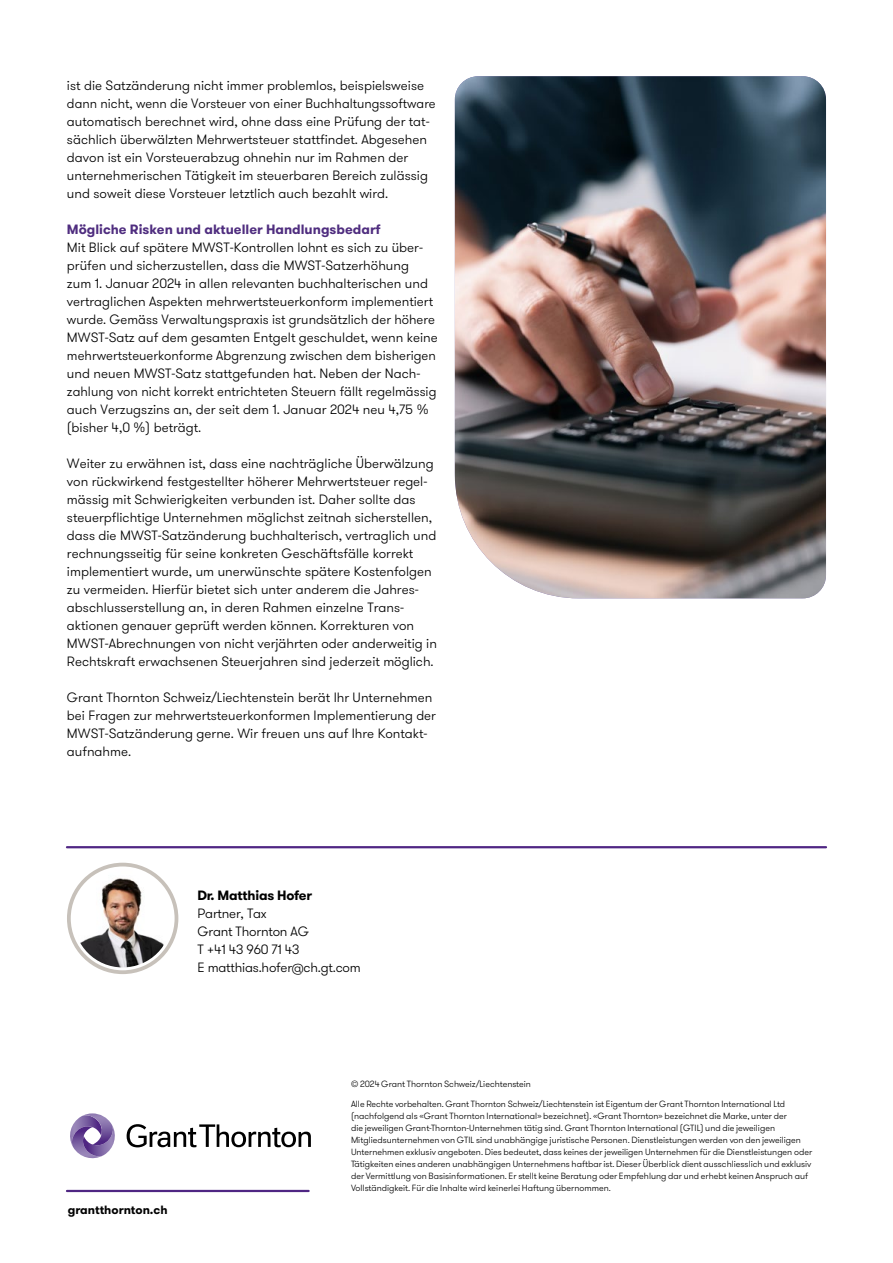
<style>
.page{position:relative;width:893px;height:1263px;background:#fff}
.page>*{position:absolute;margin:0;border:0;box-sizing:border-box;transform-origin:0 0}
.t1{font:300 13.5px/18px "GT Walsheim Pro";color:#000}
.t2{font:700 13.5px "GT Walsheim Pro";color:#4f2d7f}
.t3{font:700 13.5px "GT Walsheim Pro";letter-spacing:-.015em;color:#000}
.t4{font:700 12px "GT Walsheim Pro";color:#000}
.t5{font:300 9px/12px "GT Walsheim Pro";color:#000}
</style>
<div class="page">
<img style="left:455px;top:76px;width:371px;height:522px">
<hr style="left:67px;top:846px;width:759px;height:2px;background:#4f2683">
<svg style="left:69px;top:864px;width:107px;height:108px"></svg>
<div style="left:67px;top:863px;width:111px;height:111px;border:4px solid #c7c1ba;border-radius:50%"></div>
<img style="left:74px;top:869px;width:98px;height:98px;border-radius:49px">
<hr style="left:67px;top:1190px;width:242px;height:2px;background:#4f2683">
<svg style="left:127px;top:1124px;width:184px;height:23px"></svg>
<svg style="left:70px;top:1113px;width:45px;height:46px"></svg>
<p class="t1" style="left:67px;top:77px;width:370px">ist die Satzänderung nicht immer problemlos, beispielsweise dann nicht, wenn die Vorsteuer von einer Buchhaltungssoftware automatisch berechnet wird, ohne dass eine Prüfung der tat&shy;sächlich überwälzten Mehrwertsteuer stattfindet. Abgesehen davon ist ein Vorsteuerabzug ohnehin nur im Rahmen der unternehmerischen Tätigkeit im steuerbaren Bereich zulässig und soweit diese Vorsteuer letztlich auch bezahlt wird.</p>
<p class="t2" style="left:67px;top:220px;width:315px">Mögliche Risken und aktueller Handlungsbedarf</p>
<p class="t1" style="left:67px;top:239px;width:372px">Mit Blick auf spätere MWST-Kontrollen lohnt es sich zu über&shy;prüfen und sicherzustellen, dass die MWST-Satzerhöhung<br>zum 1. Januar 2024 in allen relevanten buchhalterischen und vertraglichen Aspekten mehrwertsteuerkonform implementiert wurde. Gemäss Verwaltungspraxis ist grundsätzlich der höhere MWST-Satz auf dem gesamten Entgelt geschuldet, wenn keine mehrwertsteuerkonforme Abgrenzung zwischen dem bisherigen und neuen MWST-Satz stattgefunden hat. Neben der Nach&shy;zahlung von nicht korrekt entrichteten Steuern fällt regelmässig auch Verzugszins an, der seit dem 1. Januar 2024 neu 4,75 % (bisher 4,0 %) beträgt.</p>
<p class="t1" style="left:67px;top:455px;width:371px">Weiter zu erwähnen ist, dass eine nachträgliche Überwälzung von rückwirkend festgestellter höherer Mehrwertsteuer regel&shy;mässig mit Schwierigkeiten verbunden ist. Daher sollte das steuerpflichtige Unternehmen möglichst zeitnah sicherstellen, dass die MWST-Satzänderung buchhalterisch, vertraglich und rechnungsseitig für seine konkreten Geschäftsfälle korrekt implementiert wurde, um unerwünschte spätere Kostenfolgen zu vermeiden. Hierfür bietet sich unter anderem die Jahres&shy;abschlusserstellung an, in deren Rahmen einzelne Trans&shy;aktionen genauer geprüft werden können. Korrekturen von MWST-Abrechnungen von nicht verjährten oder anderweitig in Rechtskraft erwachsenen Steuerjahren sind jederzeit möglich.</p>
<p class="t1" style="left:67px;top:689px;width:370px">Grant Thornton Schweiz/Liechtenstein berät Ihr Unternehmen bei Fragen zur mehrwertsteuerkonformen Implementierung der MWST-Satzänderung gerne. Wir freuen uns auf Ihre Kontakt&shy;aufnahme.</p>
<p class="t3" style="left:197px;top:886px;width:116px">Dr. Matthias Hofer</p>
<p class="t1" style="left:197px;top:905px;width:165px">Partner, Tax<br>Grant Thornton AG<br>T +41 43 960 71 43<br>E matthias.hofer@ch.gt.com</p>
<p class="t4" style="left:68px;top:1201px;width:101px">grantthornton.ch</p>
<p class="t5" style="left:351px;top:1078px;width:181px">© 2024 Grant Thornton Schweiz/Liechtenstein</p>
<p class="t5" style="left:351px;top:1098px;width:463px">Alle Rechte vorbehalten. Grant Thornton Schweiz/Liechtenstein ist Eigentum der Grant Thornton International Ltd (nachfolgend als «Grant Thornton International» bezeichnet). «Grant Thornton» bezeichnet die Marke, unter der<br>die jeweiligen Grant-Thornton-Unternehmen tätig sind. Grant Thornton International (GTIL) und die jeweiligen Mitgliedsunternehmen von GTIL sind unabhängige juristische Personen. Dienstleistungen werden von den jeweiligen Unternehmen exklusiv angeboten. Dies bedeutet, dass keines der jeweiligen Unternehmen für die Dienstleistungen oder Tätigkeiten eines anderen unabhängigen Unternehmens haftbar ist. Dieser Überblick dient ausschliesslich und exklusiv der Vermittlung von Basisinformationen. Er stellt keine Beratung oder Empfehlung dar und erhebt keinen Anspruch auf Vollständigkeit. Für die Inhalte wird keinerlei Haftung übernommen.</p>
</div>
